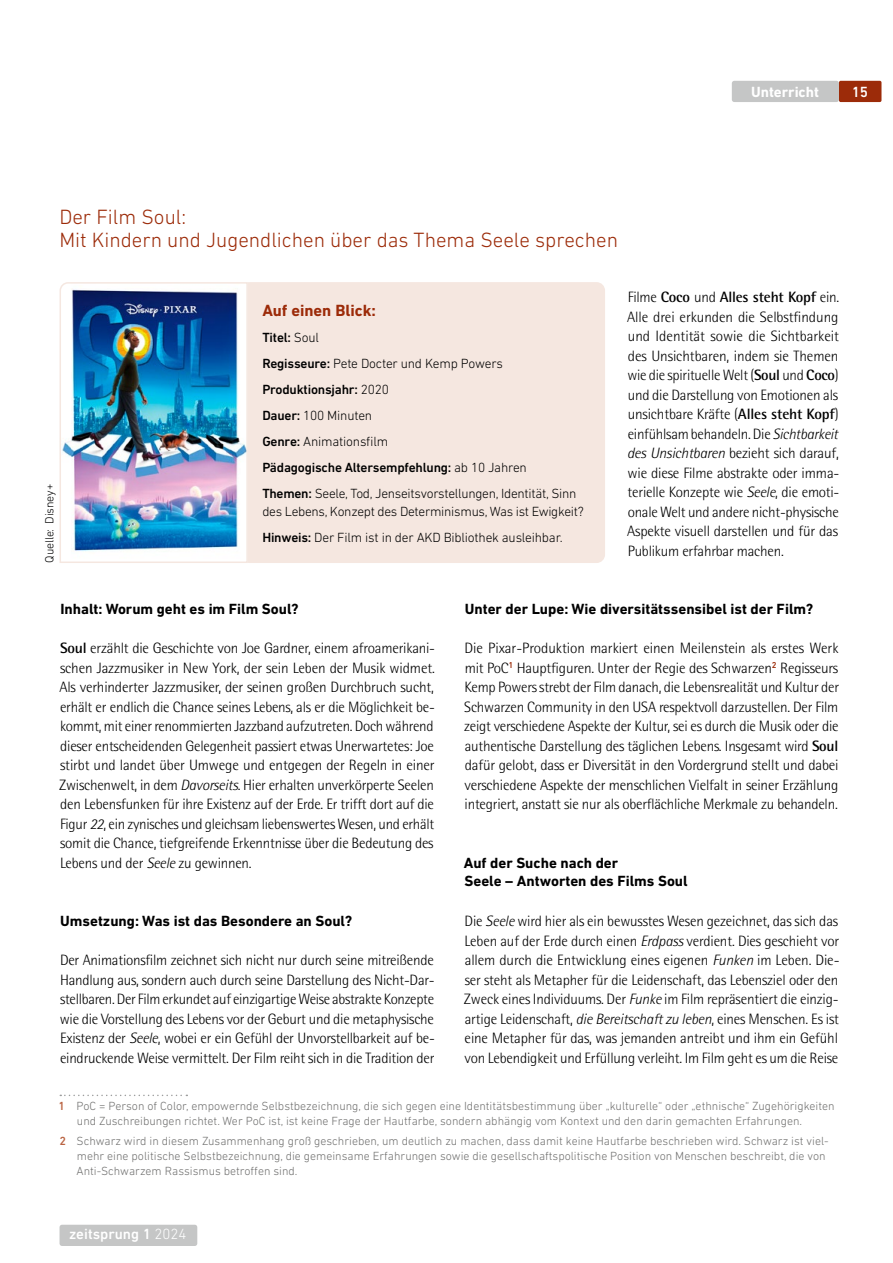
<style>
.page{position:relative;width:893px;height:1263px;background:#fff}
.page>*{position:absolute;margin:0;border:0;box-sizing:border-box;transform-origin:0 0}
.t1{font:300 21px/22.5px "DIN Next LT Pro";color:#9c2b09}
.t2{font:700 16.5px "DIN Next LT Pro";color:#9c2b09}
.t3{font:300 15px/19.5px "Rotis Semi Sans Std";letter-spacing:-.015em;color:#000;text-align:justify}
.t4{font:700 15px/18px "DIN Next LT Pro";color:#000}
.t5{font:500 15px "DIN Next LT Pro";color:#fff}
.t6{font:700 15px "DIN Next LT Pro";color:#fff}
.t7{font:300 13.5px/26.1px "DIN Next LT Pro";letter-spacing:-.02em;color:#000}
.t8{font:300 12px/15px "DIN Next LT Pro";color:#6f6f6e}
.t9{font:300 12px "DIN Next LT Pro";letter-spacing:-.015em;color:#000}
.s1{font-weight:500}
.s2{font-weight:700}
.s3{font-style:italic}
.s4{font-weight:500;color:#ba6443}
.s5{font-weight:300}
</style>
<div class="page">
<div style="left:839px;top:81px;width:42px;height:21px;background:#9c2b09;border-radius:2px"></div>
<svg style="left:60px;top:1094px;width:127px;height:2px"></svg>
<div style="left:241px;top:282px;width:364px;height:281px;background:#f5e7e0;border-radius:9px"></div>
<img style="left:59px;top:282px;width:188px;height:281px">
<div style="left:60px;top:1225px;width:137px;height:21px;background:#c5c6c6;border-radius:3px"></div>
<div style="left:732px;top:81px;width:107px;height:21px;background:#c5c6c6;border-radius:3px"></div>
<p class="t6" style="left:751px;top:83px;width:70px">Unterricht</p>
<p class="t5" style="left:852px;top:83px;width:18px">15</p>
<h1 class="t1" style="left:59px;top:205px;width:560px">Der Film Soul:<br>Mit Kindern und Jugendlichen über das Thema Seele sprechen</h1>
<p class="t9" style="left:43px;top:563px;width:80px;rotate:-90deg">Quelle: Disney+</p>
<p class="t2" style="left:262px;top:300px;width:115px">Auf einen Blick:</p>
<p class="t7" style="left:262px;top:324px;width:316px"><span class="s1">Titel:</span> Soul<br><span class="s1">Regisseure:</span> Pete Docter und Kemp Powers<br><span class="s1">Produktionsjahr:</span> 2020<br><span class="s1">Dauer:</span> 100 Minuten<br><span class="s1">Genre:</span> Animationsfilm<br><span class="s1">Pädagogische Altersempfehlung:</span> ab 10 Jahren<br><span class="s1">Themen:</span> Seele, Tod, Jenseitsvorstellungen, Identität, Sinn</p>
<p class="t7" style="left:262px;top:498px;width:323px">des Lebens, Konzept des Determinismus, Was ist Ewigkeit?<br><span class="s1">Hinweis:</span> Der Film ist in der AKD Bibliothek ausleihbar.</p>
<p class="t3" style="left:627px;top:287px;width:214px">Filme <span class="s2">Coco</span> und <span class="s2">Alles steht Kopf</span> ein.<br>Alle drei erkunden die Selbstfindung und Identität sowie die Sichtbarkeit des Unsichtbaren, indem sie Themen wie die spirituelle Welt (<span class="s2">Soul</span> und <span class="s2">Coco</span>) und die Darstellung von Emotionen als unsichtbare Kräfte (<span class="s2">Alles steht Kopf</span>) einfühlsam behandeln. Die <span class="s3">Sichtbarkeit des Unsichtbaren</span> bezieht sich darauf, wie diese Filme abstrakte oder imma&shy;terielle Konzepte wie <span class="s3">Seele</span>, die emoti&shy;onale Welt und andere nicht-physische Aspekte visuell darstellen und für das Publikum erfahrbar machen.</p>
<p class="t4" style="left:60px;top:600px;width:240px">Inhalt: Worum geht es im Film Soul?</p>
<p class="t3" style="left:59px;top:638px;width:377px"><span class="s2">Soul</span> erzählt die Geschichte von Joe Gardner, einem afroamerikani&shy;schen Jazzmusiker in New York, der sein Leben der Musik widmet.<br>Als verhinderter Jazzmusiker, der seinen großen Durchbruch sucht, erhält er endlich die Chance seines Lebens, als er die Möglichkeit be&shy;kommt, mit einer renommierten Jazzband aufzutreten. Doch während dieser entscheidenden Gelegenheit passiert etwas Unerwartetes: Joe stirbt und landet über Umwege und entgegen der Regeln in einer Zwischenwelt, in dem <span class="s3">Davorseits</span>. Hier erhalten unverkörperte Seelen den Lebensfunken für ihre Existenz auf der Erde. Er trifft dort auf die Figur <span class="s3">22</span>, ein zynisches und gleichsam liebenswertes Wesen, und erhält somit die Chance, tiefgreifende Erkenntnisse über die Bedeutung des Lebens und der <span class="s3">Seele</span> zu gewinnen.</p>
<p class="t4" style="left:60px;top:912px;width:294px">Umsetzung: Was ist das Besondere an Soul?</p>
<p class="t3" style="left:60px;top:950px;width:376px">Der Animationsfilm zeichnet sich nicht nur durch seine mitreißende Handlung aus, sondern auch durch seine Darstellung des Nicht-Dar&shy;stellbaren. Der Film erkundet auf einzigartige Weise abstrakte Konzepte wie die Vorstellung des Lebens vor der Geburt und die metaphysische Existenz der <span class="s3">Seele</span>, wobei er ein Gefühl der Unvorstellbarkeit auf be&shy;eindruckende Weise vermittelt. Der Film reiht sich in die Tradition der</p>
<p class="t4" style="left:465px;top:600px;width:350px">Unter der Lupe: Wie diversitätssensibel ist der Film?</p>
<p class="t3" style="left:464px;top:638px;width:376px">Die Pixar-Produktion markiert einen Meilenstein als erstes Werk mit PoC<sup>1</sup> Hauptfiguren. Unter der Regie des Schwarzen<sup>2</sup> Regisseurs Kemp Powers strebt der Film danach, die Lebensrealität und Kultur der Schwarzen Community in den USA respektvoll darzustellen. Der Film zeigt verschiedene Aspekte der Kultur, sei es durch die Musik oder die authentische Darstellung des täglichen Lebens. Insgesamt wird <span class="s2">Soul </span>dafür gelobt, dass er Diversität in den Vordergrund stellt und dabei verschiedene Aspekte der menschlichen Vielfalt in seiner Erzählung integriert, anstatt sie nur als oberflächliche Merkmale zu behandeln.</p>
<p class="t4" style="left:464px;top:853px;width:225px">Auf der Suche nach der<br>Seele – Antworten des Films Soul</p>
<p class="t3" style="left:464px;top:911px;width:377px">Die <span class="s3">Seele</span> wird hier als ein bewusstes Wesen gezeichnet, das sich das Leben auf der Erde durch einen <span class="s3">Erdpass</span> verdient. Dies geschieht vor allem durch die Entwicklung eines eigenen <span class="s3">Funken</span> im Leben. Die&shy;ser steht als Metapher für die Leidenschaft, das Lebensziel oder den Zweck eines Individuums. Der <span class="s3">Funke</span> im Film repräsentiert die einzig&shy;artige Leidenschaft, <span class="s3">die Bereitschaft zu leben</span>, eines Menschen. Es ist eine Metapher für das, was jemanden antreibt und ihm ein Gefühl von Lebendigkeit und Erfüllung verleiht. Im Film geht es um die Reise</p>
<p class="t8" style="left:77px;top:1099px;width:759px;text-indent:-17px"><span class="s4">1</span> PoC = Person of Color, empowernde Selbstbezeichnung, die sich gegen eine Identitätsbestimmung über „kulturelle“ oder „ethnische“ Zugehörigkeiten und Zuschreibungen richtet. Wer PoC ist, ist keine Frage der Hautfarbe, sondern abhängig vom Kontext und den darin gemachten Erfahrungen.</p>
<p class="t8" style="left:77px;top:1133px;width:754px;text-indent:-17px"><span class="s4">2</span> Schwarz wird in diesem Zusammenhang groß geschrieben, um deutlich zu machen, dass damit keine Hautfarbe beschrieben wird. Schwarz ist viel&shy;mehr eine politische Selbstbezeichnung, die gemeinsame Erfahrungen sowie die gesellschaftspolitische Position von Menschen beschreibt, die von<br>Anti-Schwarzem Rassismus betroffen sind.</p>
<p class="t5" style="left:69px;top:1226px;width:119px">zeitsprung 1 <span class="s5">2024</span></p>
</div>
